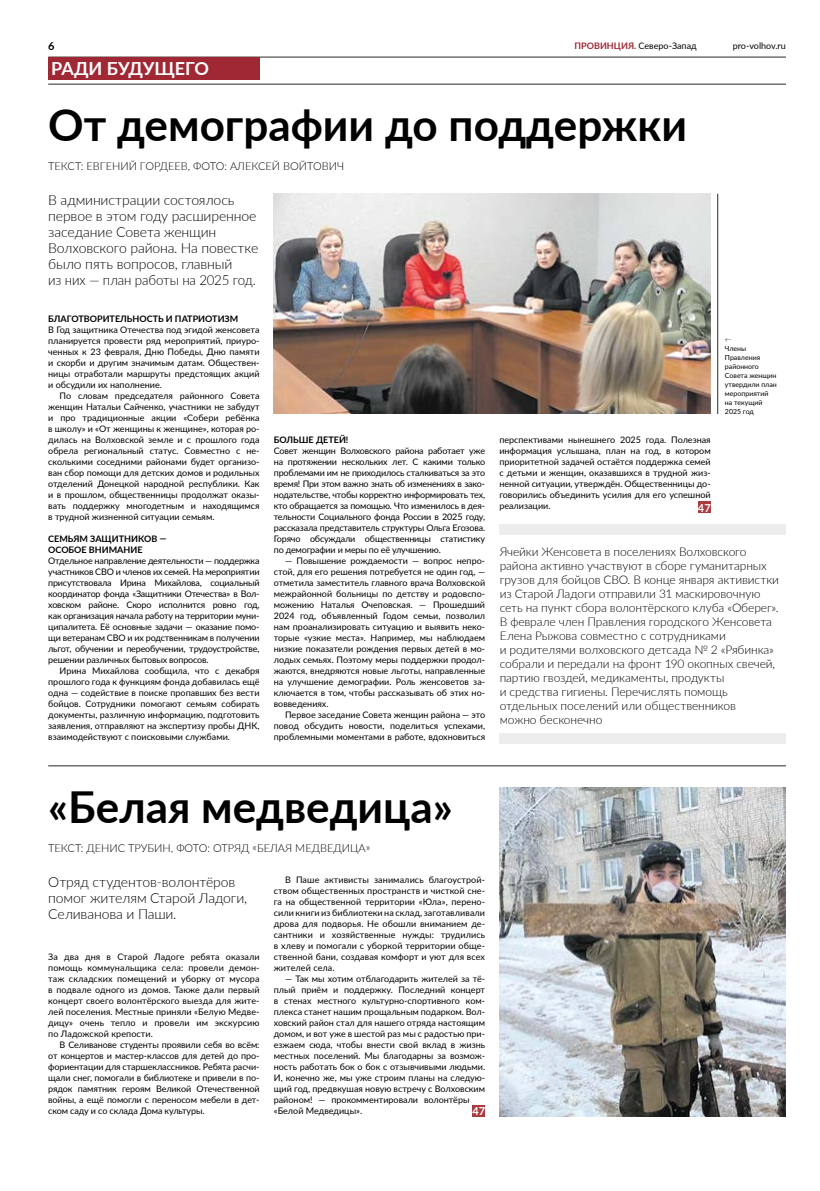
<style>
.page{position:relative;width:820px;height:1191px;background:#fff}
.page>*{position:absolute;margin:0;border:0;box-sizing:border-box;transform-origin:0 0}
.t1{font:700 44px "Lato";color:#000}
.t2{font:700 18px "Lato";color:#fff}
.t3{font:300 14px/16px "Lato";letter-spacing:-.01em;color:#000}
.t4{font:300 12px/14px "Lato";letter-spacing:-.01em;color:#000}
.t5{font:300 11px "Lato";color:#000}
.t6{font:700 11px "Lato";color:#fff}
.t7{font:700 11px "Lato";color:#000}
.t8{font:9px/11px "Lato";color:#000;text-align:justify}
.t9{font:700 9px/11px "Lato";color:#000}
.t10{font:7px/9px "Lato";color:#000}
.t11{font:300 7px "Lato";color:#000}
.s1{font-weight:700;color:#a02734}
</style>
<div class="page">
<hr style="left:48px;top:57px;width:737px;height:1px;background:#282827">
<hr style="left:48px;top:84px;width:737px;height:1px;background:#282827">
<div style="left:48px;top:57px;width:211px;height:22px;background:#a02734"></div>
<img style="left:274px;top:194px;width:436px;height:220px">
<div style="left:499px;top:524px;width:286px;height:11px;background:#ededed"></div>
<div style="left:499px;top:733px;width:286px;height:11px;background:#ededed"></div>
<div style="left:697px;top:502px;width:13px;height:11px;background:#a93b41"></div>
<hr style="left:717px;top:194px;width:1px;height:220px;background:#282827">
<hr style="left:48px;top:765px;width:737px;height:1px;background:#282827">
<div style="left:472px;top:1105px;width:13px;height:11px;background:#a93b41"></div>
<img style="left:499px;top:788px;width:286px;height:328px">
<p class="t7" style="left:48px;top:38px;width:8px">6</p>
<p class="t8" style="left:574px;top:40px;width:124px"><span class="s1">ПРОВИНЦИЯ.</span> Северо-Запад</p>
<p class="t8" style="left:732px;top:40px;width:55px">pro-volhov.ru</p>
<h2 class="t2" style="left:51px;top:55px;width:159px">РАДИ БУДУЩЕГО</h2>
<h1 class="t1" style="left:48px;top:93px;width:640px">От демографии до поддержки</h1>
<p class="t5" style="left:48px;top:158px;width:297px">ТЕКСТ: ЕВГЕНИЙ ГОРДЕЕВ, ФОТО: АЛЕКСЕЙ ВОЙТОВИЧ</p>
<h3 class="t3" style="left:48px;top:191px;width:211px">В администрации состоялось первое в этом году расширенное заседание Совета женщин<br>Волховского района. На повестке было пять вопросов, главный<br>из них — план работы на 2025 год.</h3>
<p class="t9" style="left:48px;top:313px;width:191px">БЛАГОТВОРИТЕЛЬНОСТЬ И ПАТРИОТИЗМ</p>
<p class="t8" style="left:48px;top:324px;width:213px">В Год защитника Отечества под эгидой женсовета планируется провести ряд мероприятий, приуро&shy;ченных к 23 февраля, Дню Победы, Дню памяти и скорби и другим значимым датам. Обществен&shy;ницы отработали маршруты предстоящих акций и обсудили их наполнение.</p>
<p class="t8" style="left:48px;top:390px;width:213px;text-indent:11px">По словам председателя районного Совета женщин Натальи Сайченко, участники не забудут и про традиционные акции «Собери ребёнка в школу» и «От женщины к женщине», которая ро&shy;дилась на Волховской земле и с прошлого года обрела региональный статус. Совместно с не&shy;сколькими соседними районами будет организо&shy;ван сбор помощи для детских домов и родильных отделений Донецкой народной республики. Как и в прошлом, общественницы продолжат оказы&shy;вать поддержку многодетным и находящимся в трудной жизненной ситуации семьям.</p>
<p class="t9" style="left:48px;top:533px;width:120px">СЕМЬЯМ ЗАЩИТНИКОВ —<br>ОСОБОЕ ВНИМАНИЕ</p>
<p class="t8" style="left:48px;top:555px;width:213px">Отдельное направление деятельности — поддержка участников СВО и членов их семей. На мероприятии присутствовала Ирина Михайлова, социальный координатор фонда «Защитники Отечества» в Вол&shy;ховском районе. Скоро исполнится ровно год, как организация начала работу на территории муни&shy;ципалитета. Её основные задачи — оказание помо&shy;щи ветеранам СВО и их родственникам в получении льгот, обучении и переобучении, трудоустройстве, решении различных бытовых вопросов.</p>
<p class="t8" style="left:48px;top:665px;width:213px;text-indent:11px">Ирина Михайлова сообщила, что с декабря прошлого года к функциям фонда добавилась ещё одна — содействие в поиске пропавших без вести бойцов. Сотрудники помогают семьям собирать документы, различную информацию, подготовить заявления, отправляют на экспертизу пробы ДНК, взаимодействуют с поисковыми службами.</p>
<p class="t9" style="left:274px;top:434px;width:76px">БОЛЬШЕ ДЕТЕЙ!</p>
<p class="t8" style="left:274px;top:445px;width:213px">Совет женщин Волховского района работает уже на протяжении нескольких лет. С какими только проблемами им не приходилось сталкиваться за это время! При этом важно знать об изменениях в зако&shy;нодательстве, чтобы корректно информировать тех, кто обращается за помощью. Что изменилось в дея&shy;тельности Социального фонда России в 2025 году, рассказала представитель структуры Ольга Егозова.<br>Горячо обсуждали общественницы статистику по демографии и меры по её улучшению.</p>
<p class="t8" style="left:274px;top:555px;width:213px;text-indent:11px">— Повышение рождаемости — вопрос непро&shy;стой, для его решения потребуется не один год, — отметила заместитель главного врача Волховской межрайонной больницы по детству и родовспо&shy;можению Наталья Очеповская. — Прошедший 2024 год, объявленный Годом семьи, позволил нам проанализировать ситуацию и выявить неко&shy;торые «узкие места». Например, мы наблюдаем низкие показатели рождения первых детей в мо&shy;лодых семьях. Поэтому меры поддержки продол&shy;жаются, внедряются новые льготы, направленные на улучшение демографии. Роль женсоветов за&shy;ключается в том, чтобы рассказывать об этих но&shy;вовведениях.</p>
<p class="t8" style="left:274px;top:709px;width:213px;text-indent:11px">Первое заседание Совета женщин района — это повод обсудить новости, поделиться успехами, проблемными моментами в работе, вдохновиться</p>
<p class="t11" style="left:724px;top:334px;width:8px">←</p>
<p class="t10" style="left:724px;top:343px;width:53px">Члены<br>Правления районного<br>Совета женщин утвердили план мероприятий на текущий<br>2025 год</p>
<p class="t8" style="left:499px;top:434px;width:213px">перспективами нынешнего 2025 года. Полезная информация услышана, план на год, в котором приоритетной задачей остаётся поддержка семей с детьми и женщин, оказавшихся в трудной жиз&shy;ненной ситуации, утверждён. Общественницы до&shy;говорились объединить усилия для его успешной реализации.</p>
<p class="t4" style="left:499px;top:544px;width:280px">Ячейки Женсовета в поселениях Волховского района активно участвуют в сборе гуманитарных грузов для бойцов СВО. В конце января активистки из Старой Ладоги отправили 31 маскировочную сеть на пункт сбора волонтёрского клуба «Оберег».<br>В феврале член Правления городского Женсовета Елена Рыжова совместно с сотрудниками<br>и родителями волховского детсада № 2 «Рябинка» собрали и передали на фронт 190 окопных свечей, партию гвоздей, медикаменты, продукты<br>и средства гигиены. Перечислять помощь отдельных поселений или общественников<br>можно бесконечно</p>
<p class="t6" style="left:697px;top:500px;width:14px">47</p>
<h1 class="t1" style="left:48px;top:775px;width:406px">«Белая медведица»</h1>
<p class="t5" style="left:48px;top:840px;width:323px">ТЕКСТ: ДЕНИС ТРУБИН, ФОТО: ОТРЯД «БЕЛАЯ МЕДВЕДИЦА»</p>
<h3 class="t3" style="left:48px;top:873px;width:200px">Отряд студентов-волонтёров помог жителям Старой Ладоги,<br>Селиванова и Паши.</h3>
<p class="t8" style="left:48px;top:951px;width:213px">За два дня в Старой Ладоге ребята оказали помощь коммунальщика села: провели демон&shy;таж складских помещений и уборку от мусора в подвале одного из домов. Также дали первый концерт своего волонтёрского выезда для жите&shy;лей поселения. Местные приняли «Белую Медве&shy;дицу» очень тепло и провели им экскурсию по Ладожской крепости.</p>
<p class="t8" style="left:48px;top:1039px;width:213px;text-indent:11px">В Селиванове студенты проявили себя во всём: от концертов и мастер-классов для детей до про&shy;фориентации для старшеклассников. Ребята расчи&shy;щали снег, помогали в библиотеке и привели в по&shy;рядок памятник героям Великой Отечественной войны, а ещё помогли с переносом мебели в дет&shy;ском саду и со склада Дома культуры.</p>
<p class="t8" style="left:274px;top:873px;width:213px;text-indent:11px">В Паше активисты занимались благоустрой&shy;ством общественных пространств и чисткой сне&shy;га на общественной территории «Юла», перено&shy;сили книги из библиотеки на склад, заготавливали дрова для подворья. Не обошли вниманием де&shy;сантники и хозяйственные нужды: трудились в хлеву и помогали с уборкой территории обще&shy;ственной бани, создавая комфорт и уют для всех жителей села.</p>
<p class="t8" style="left:274px;top:972px;width:213px;text-align:left;text-indent:11px">— Так мы хотим отблагодарить жителей за тё&shy;плый приём и поддержку. Последний концерт в стенах местного культурно-спортивного ком&shy;плекса станет нашим прощальным подарком. Вол&shy;ховский район стал для нашего отряда настоящим домом, и вот уже в шестой раз мы с радостью при&shy;езжаем сюда, чтобы внести свой вклад в жизнь местных поселений. Мы благодарны за возмож&shy;ность работать бок о бок с отзывчивыми людьми.<br>И, конечно же, мы уже строим планы на следую&shy;щий год, предвкушая новую встречу с Волховским районом! — прокомментировали волонтёры «Белой Медведицы».</p>
<p class="t6" style="left:472px;top:1102px;width:14px">47</p>
</div>
